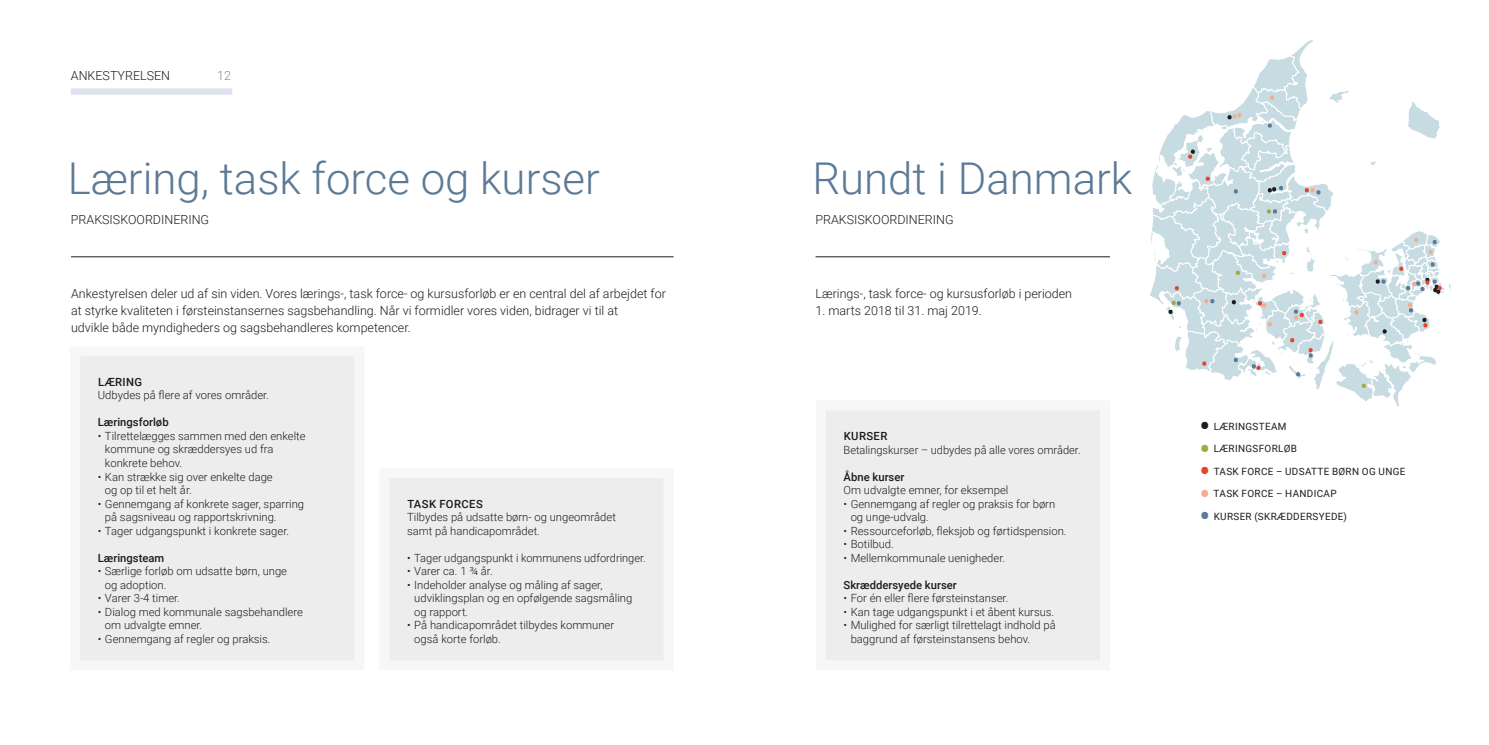
<style>
.page{position:relative;width:1489px;height:745px;background:#fff}
.page>*{position:absolute;margin:0;border:0;box-sizing:border-box;transform-origin:0 0}
.t1{font:300 43.75px "Roboto";color:#5c7995}
.t2{font:300 12.5px/16.9px "Roboto";color:#1c1c1c}
.t3{font:300 12.5px "Roboto";color:#888887}
.t4{font:300 11.25px/13.5px "Roboto";color:#1c1c1c}
.t5{font:500 11.25px "Roboto";color:#1c1c1c}
.t6{font:500 11.25px "Roboto";letter-spacing:.035em;color:#1c1c1c}
.t7{font:10px "Roboto";letter-spacing:.035em;color:#1c1c1c}
.s1{font-weight:500;font-size:31.25px}
.s2{font-weight:500;font-size:31.25px;color:#a2aa3c}
.s3{font-weight:500;font-size:31.25px;color:#e74427}
.s4{font-weight:500;font-size:31.25px;color:#f6ab8c}
.s5{font-weight:500;font-size:31.25px;color:#5c7995}
</style>
<div class="page">
<hr style="left:71px;top:256px;width:602px;height:1px;background:#1c1c1c">
<div style="left:75px;top:351px;width:284px;height:314px;background:#ededed"></div>
<div style="left:384px;top:472px;width:284px;height:193px;background:#ededed"></div>
<div style="left:820px;top:405px;width:284px;height:260px;background:#ededed"></div>
<hr style="left:815px;top:256px;width:294px;height:1px;background:#1c1c1c">
<div style="left:71px;top:88px;width:161px;height:7px;background:#dbe2ec"></div>
<svg style="left:1150px;top:40px;width:301px;height:367px"></svg>
<p class="t2" style="left:71px;top:66px;width:101px">ANKESTYRELSEN</p>
<p class="t3" style="left:217px;top:67px;width:15px">12</p>
<h1 class="t1" style="left:68px;top:147px;width:533px">Læring, task force og kurser</h1>
<p class="t2" style="left:71px;top:210px;width:140px">PRAKSISKOORDINERING</p>
<h1 class="t1" style="left:812px;top:147px;width:321px">Rundt i Danmark</h1>
<p class="t2" style="left:815px;top:210px;width:140px">PRAKSISKOORDINERING</p>
<p class="t2" style="left:71px;top:284px;width:596px">Ankestyrelsen deler ud af sin viden. Vores lærings-, task force- og kursusforløb er en central del af arbejdet for at styrke kvaliteten i førsteinstansernes sagsbehandling. Når vi formidler vores viden, bidrager vi til at<br>udvikle både myndigheders og sagsbehandleres kompetencer.</p>
<p class="t2" style="left:815px;top:284px;width:258px">Lærings-, task force- og kursusforløb i perioden</p>
<p class="t2" style="left:815px;top:301px;width:168px">1. marts 2018 til 31. maj 2019.</p>
<p class="t5" style="left:98px;top:374px;width:46px">LÆRING</p>
<p class="t4" style="left:98px;top:388px;width:173px">Udbydes på flere af vores områder.</p>
<p class="t5" style="left:98px;top:414px;width:72px">Læringsforløb</p>
<p class="t4" style="left:105px;top:428px;width:202px;text-indent:-7px">• Tilrettelægges sammen med den enkelte kommune og skræddersyes ud fra konkrete behov.</p>
<p class="t4" style="left:105px;top:469px;width:169px;text-indent:-7px">• Kan strække sig over enkelte dage og op til et helt år.</p>
<p class="t4" style="left:105px;top:496px;width:201px;text-indent:-7px">• Gennemgang af konkrete sager, sparring på sagsniveau og rapportskrivning.</p>
<p class="t4" style="left:98px;top:523px;width:193px">• Tager udgangspunkt i konkrete sager.</p>
<p class="t5" style="left:98px;top:549px;width:68px">Læringsteam</p>
<p class="t4" style="left:105px;top:563px;width:184px;text-indent:-7px">• Særlige forløb om udsatte børn, unge og adoption.</p>
<p class="t4" style="left:98px;top:590px;width:84px">• Varer 3-4 timer.</p>
<p class="t4" style="left:105px;top:604px;width:199px;text-indent:-7px">• Dialog med kommunale sagsbehandlere om udvalgte emner.</p>
<p class="t4" style="left:98px;top:631px;width:174px">• Gennemgang af regler og praksis.</p>
<p class="t6" style="left:407px;top:495px;width:77px">TASK FORCES</p>
<p class="t4" style="left:407px;top:509px;width:210px">Tilbydes på udsatte børn- og ungeområdet samt på handicapområdet.</p>
<p class="t4" style="left:407px;top:550px;width:240px">• Tager udgangspunkt i kommunens udfordringer.</p>
<p class="t4" style="left:407px;top:563px;width:87px">• Varer ca. 1 ¾ år.</p>
<p class="t4" style="left:414px;top:577px;width:219px;text-indent:-7px">• Indeholder analyse og måling af sager, udviklingsplan og en opfølgende sagsmåling og rapport.</p>
<p class="t4" style="left:414px;top:617px;width:201px;text-indent:-7px">• På handicapområdet tilbydes kommuner også korte forløb.</p>
<p class="t5" style="left:843px;top:428px;width:45px">KURSER</p>
<p class="t4" style="left:843px;top:442px;width:238px">Betalingskurser – udbydes på alle vores områder.</p>
<p class="t5" style="left:843px;top:468px;width:62px">Åbne kurser</p>
<p class="t4" style="left:843px;top:482px;width:166px">Om udvalgte emner, for eksempel</p>
<p class="t4" style="left:850px;top:496px;width:206px;text-indent:-7px">• Gennemgang af regler og praksis for børn og unge-udvalg.</p>
<p class="t4" style="left:843px;top:523px;width:224px">• Ressourceforløb, fleksjob og førtidspension.</p>
<p class="t4" style="left:843px;top:536px;width:52px">• Botilbud.</p>
<p class="t4" style="left:843px;top:550px;width:163px">• Mellemkommunale uenigheder.</p>
<p class="t5" style="left:843px;top:576px;width:115px">Skræddersyede kurser</p>
<p class="t4" style="left:843px;top:590px;width:166px">• For én eller flere førsteinstanser.</p>
<p class="t4" style="left:843px;top:604px;width:212px">• Kan tage udgangspunkt i et åbent kursus.</p>
<p class="t4" style="left:850px;top:617px;width:206px;text-indent:-7px">• Mulighed for særligt tilrettelagt indhold på baggrund af førsteinstansens behov.</p>
<p class="t7" style="left:1199px;top:419px;width:88px"><span class="s1">•</span> LÆRINGSTEAM</p>
<p class="t7" style="left:1199px;top:441px;width:99px"><span class="s2">•</span> LÆRINGSFORLØB</p>
<p class="t7" style="left:1199px;top:464px;width:207px"><span class="s3">•</span> TASK FORCE – UDSATTE BØRN OG UNGE</p>
<p class="t7" style="left:1199px;top:486px;width:138px"><span class="s4">•</span> TASK FORCE – HANDICAP</p>
<p class="t7" style="left:1199px;top:509px;width:149px"><span class="s5">•</span> KURSER (SKRÆDDERSYEDE)</p>
</div>
